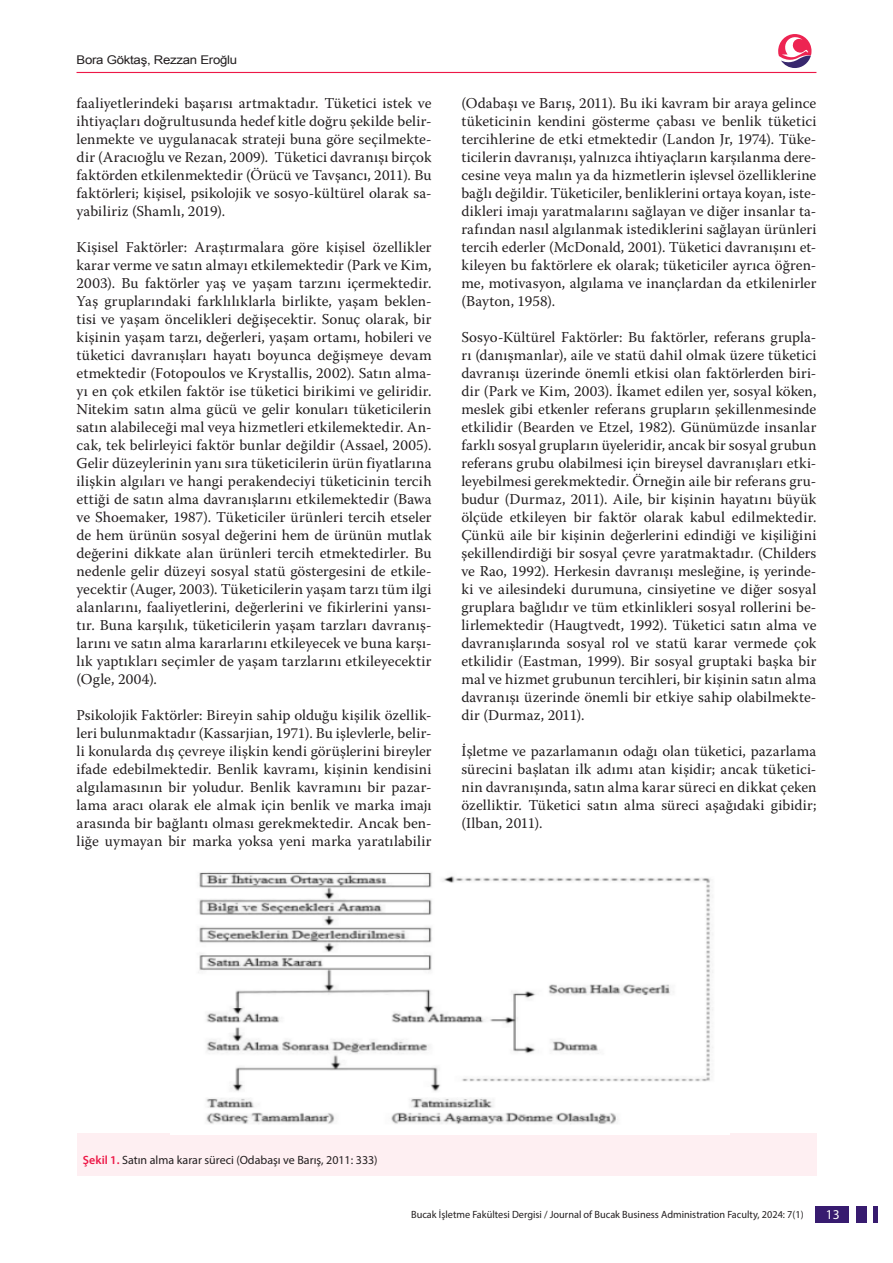
<style>
.page{position:relative;width:893px;height:1263px;background:#fff}
.page>*{position:absolute;margin:0;border:0;box-sizing:border-box;transform-origin:0 0}
.Metin{font:15px/18px "Warnock Pro";letter-spacing:.01em;color:#231f20;text-align:justify}
.t1{font:13.5px "Myriad Pro";color:#fff}
.ResimYaz{font:12px "Myriad Pro";color:#231f20}
.t2{font:12px "Arial";letter-spacing:-.02em;color:#231f20;scale:1.1 1}
.t3{font:10.5px "Myriad Pro";color:#231f20}
.s1{font-weight:600;color:#ed1847}
</style>
<div class="page">
<div style="left:77px;top:1134px;width:739px;height:42px;background:#feeff2"></div>
<img style="left:198px;top:872px;width:515px;height:252px">
<div style="left:815px;top:1206px;width:34px;height:17px;background:#371b6f"></div>
<hr style="left:77px;top:72px;width:739px;height:1px;background:#ed1847">
<svg style="left:778px;top:34px;width:33px;height:34px"></svg>
<div style="left:856px;top:1206px;width:10px;height:17px;background:#371b6f"></div>
<hr style="left:874px;top:1206px;width:4px;height:16px;background:#371b6f">
<p class="t2" style="left:77px;top:52px;width:148px">Bora Göktaş, Rezzan Eroğlu</p>
<p class="Metin" style="left:77px;top:94px;width:357px">faaliyetlerindeki başarısı artmaktadır. Tüketici istek ve ihtiyaçları doğrultusunda hedef kitle doğru şekilde belir&shy;lenmekte ve uygulanacak strateji buna göre seçilmekte&shy;dir (Aracıoğlu ve Rezan, 2009). Tüketici davranışı birçok faktörden etkilenmektedir (Örücü ve Tavşancı, 2011). Bu faktörleri; kişisel, psikolojik ve sosyo-kültürel olarak sa&shy;yabiliriz (Shamlı, 2019).</p>
<p class="Metin" style="left:77px;top:238px;width:357px">Kişisel Faktörler: Araştırmalara göre kişisel özellikler karar verme ve satın almayı etkilemektedir (Park ve Kim, 2003). Bu faktörler yaş ve yaşam tarzını içermektedir.<br>Yaş gruplarındaki farklılıklarla birlikte, yaşam beklen&shy;tisi ve yaşam öncelikleri değişecektir. Sonuç olarak, bir kişinin yaşam tarzı, değerleri, yaşam ortamı, hobileri ve tüketici davranışları hayatı boyunca değişmeye devam etmektedir (Fotopoulos ve Krystallis, 2002). Satın alma&shy;yı en çok etkilen faktör ise tüketici birikimi ve geliridir.<br>Nitekim satın alma gücü ve gelir konuları tüketicilerin satın alabileceği mal veya hizmetleri etkilemektedir. An&shy;cak, tek belirleyici faktör bunlar değildir (Assael, 2005).<br>Gelir düzeylerinin yanı sıra tüketicilerin ürün fiyatlarına ilişkin algıları ve hangi perakendeciyi tüketicinin tercih ettiği de satın alma davranışlarını etkilemektedir (Bawa ve Shoemaker, 1987). Tüketiciler ürünleri tercih etseler de hem ürünün sosyal değerini hem de ürünün mutlak değerini dikkate alan ürünleri tercih etmektedirler. Bu nedenle gelir düzeyi sosyal statü göstergesini de etkile&shy;yecektir (Auger, 2003). Tüketicilerin yaşam tarzı tüm ilgi alanlarını, faaliyetlerini, değerlerini ve fikirlerini yansı&shy;tır. Buna karşılık, tüketicilerin yaşam tarzları davranış&shy;larını ve satın alma kararlarını etkileyecek ve buna karşı&shy;lık yaptıkları seçimler de yaşam tarzlarını etkileyecektir (Ogle, 2004).</p>
<p class="Metin" style="left:77px;top:706px;width:357px">Psikolojik Faktörler: Bireyin sahip olduğu kişilik özellik&shy;leri bulunmaktadır (Kassarjian, 1971). Bu işlevlerle, belir&shy;li konularda dış çevreye ilişkin kendi görüşlerini bireyler ifade edebilmektedir. Benlik kavramı, kişinin kendisini algılamasının bir yoludur. Benlik kavramını bir pazar&shy;lama aracı olarak ele almak için benlik ve marka imajı arasında bir bağlantı olması gerekmektedir. Ancak ben&shy;liğe uymayan bir marka yoksa yeni marka yaratılabilir</p>
<p class="Metin" style="left:461px;top:94px;width:357px">(Odabaşı ve Barış, 2011). Bu iki kavram bir araya gelince tüketicinin kendini gösterme çabası ve benlik tüketici tercihlerine de etki etmektedir (Landon Jr, 1974). Tüke&shy;ticilerin davranışı, yalnızca ihtiyaçların karşılanma dere&shy;cesine veya malın ya da hizmetlerin işlevsel özelliklerine bağlı değildir. Tüketiciler, benliklerini ortaya koyan, iste&shy;dikleri imajı yaratmalarını sağlayan ve diğer insanlar ta&shy;rafından nasıl algılanmak istediklerini sağlayan ürünleri tercih ederler (McDonald, 2001). Tüketici davranışını et&shy;kileyen bu faktörlere ek olarak; tüketiciler ayrıca öğren&shy;me, motivasyon, algılama ve inançlardan da etkilenirler (Bayton, 1958).</p>
<p class="Metin" style="left:461px;top:328px;width:357px">Sosyo-Kültürel Faktörler: Bu faktörler, referans grupla&shy;rı (danışmanlar), aile ve statü dahil olmak üzere tüketici davranışı üzerinde önemli etkisi olan faktörlerden biri&shy;dir (Park ve Kim, 2003). İkamet edilen yer, sosyal köken, meslek gibi etkenler referans grupların şekillenmesinde etkilidir (Bearden ve Etzel, 1982). Günümüzde insanlar farklı sosyal grupların üyeleridir, ancak bir sosyal grubun referans grubu olabilmesi için bireysel davranışları etki&shy;leyebilmesi gerekmektedir. Örneğin aile bir referans gru&shy;budur (Durmaz, 2011). Aile, bir kişinin hayatını büyük ölçüde etkileyen bir faktör olarak kabul edilmektedir.<br>Çünkü aile bir kişinin değerlerini edindiği ve kişiliğini şekillendirdiği bir sosyal çevre yaratmaktadır. (Childers ve Rao, 1992). Herkesin davranışı mesleğine, iş yerinde&shy;ki ve ailesindeki durumuna, cinsiyetine ve diğer sosyal gruplara bağlıdır ve tüm etkinlikleri sosyal rollerini be&shy;lirlemektedir (Haugtvedt, 1992). Tüketici satın alma ve davranışlarında sosyal rol ve statü karar vermede çok etkilidir (Eastman, 1999). Bir sosyal gruptaki başka bir mal ve hizmet grubunun tercihleri, bir kişinin satın alma davranışı üzerinde önemli bir etkiye sahip olabilmekte&shy;dir (Durmaz, 2011).</p>
<p class="Metin" style="left:461px;top:742px;width:357px">İşletme ve pazarlamanın odağı olan tüketici, pazarlama sürecini başlatan ilk adımı atan kişidir; ancak tüketici&shy;nin davranışında, satın alma karar süreci en dikkat çeken özelliktir. Tüketici satın alma süreci aşağıdaki gibidir; (Ilban, 2011).</p>
<p class="ResimYaz" style="left:83px;top:1152px;width:296px"><span class="s1">Şekil 1.</span> Satın alma karar süreci (Odabaşı ve Barış, 2011: 333)</p>
<p class="t3" style="left:411px;top:1208px;width:394px">Bucak İşletme Fakültesi Dergisi / Journal of Bucak Business Administration Faculty, 2024: 7(1)</p>
<p class="t1" style="left:826px;top:1206px;width:15px">13</p>
</div>
